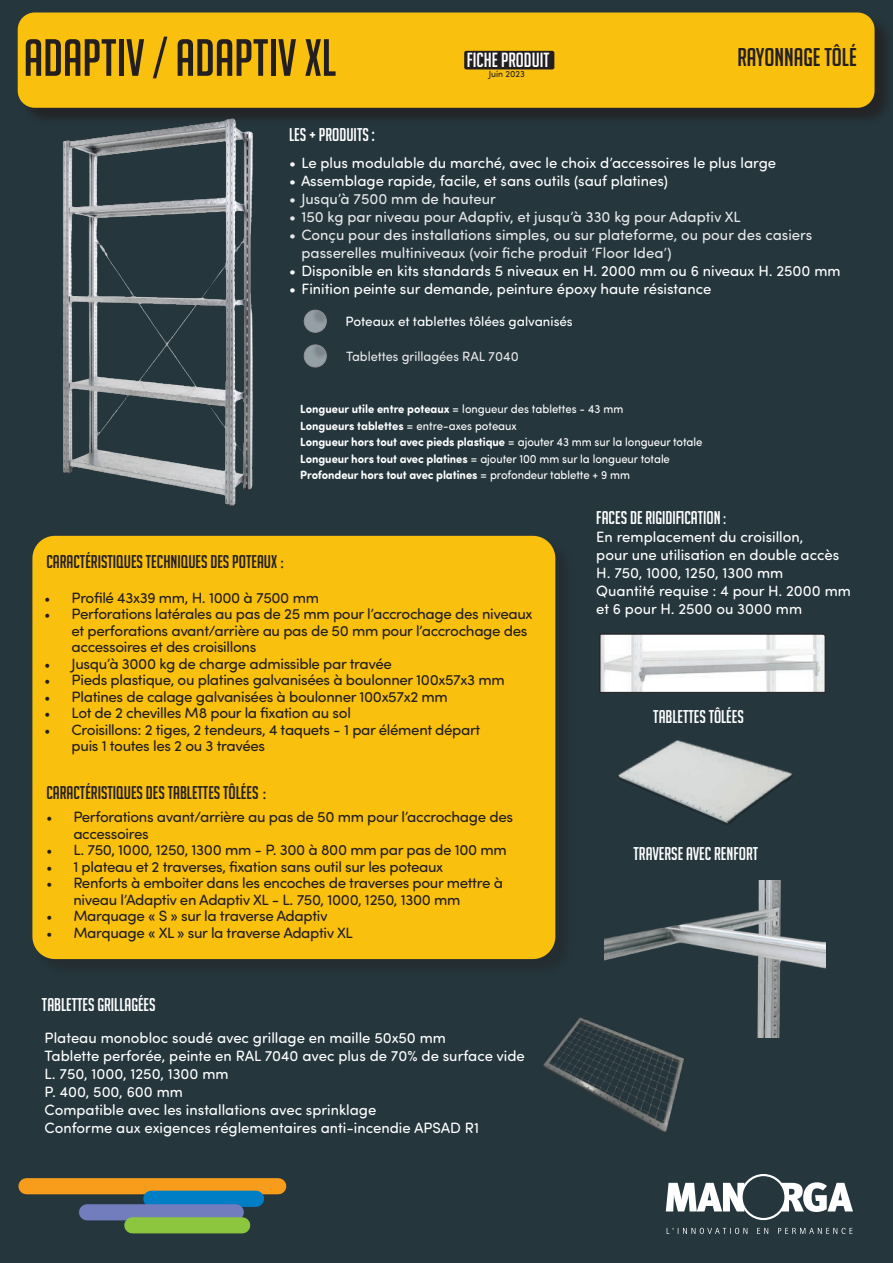
<style>
.page{position:relative;width:893px;height:1263px;background:#25363d}
.page>*{position:absolute;margin:0;border:0;box-sizing:border-box;transform-origin:0 0}
.t1{font:51px "Big Noodle Titling";color:#231f20}
.t2{font:25.05px "Big Noodle Titling";color:#231f20}
.t3{font:19.95px "Big Noodle Titling";color:#fff}
.t4{font:18px "Big Noodle Titling";color:#fff}
.t5{font:18px "Big Noodle Titling";color:#231f20}
.t6{font:15px/16.5px "Sofia Pro Soft";letter-spacing:-.025em;color:#231f20}
.t7{font:15px "Sofia Pro Soft";color:#fff}
.t8{font:15px/18px "Sofia Pro Soft";color:#e6e7e9}
.t9{font:13.5px "Sofia Pro Soft";color:#fff}
.t10{font:13.5px "Sofia Pro Soft";color:#e6e7e9;scale:.95 1}
.Caractéristiques{font:700 12px "Sofia Pro Soft";letter-spacing:-.005em;color:#fff;scale:.95 1}
.Caractéristiques-2{font:12px "Sofia Pro Soft";letter-spacing:-.005em;color:#fff;scale:.95 1}
.t11{font:9px "Sofia Pro Soft";color:#231f20}
.s1{font-weight:700}
.s2{font-weight:400}
.s3{font-size:15px}
.s4{font-family:"Minion Pro"}
</style>
<div class="page">
<div style="left:35px;top:538px;width:539px;height:440px;background:#243136"></div>
<div style="left:44px;top:547px;width:500px;height:401px;background:#f9c00e;border-radius:11px"></div>
<div style="left:32px;top:536px;width:523px;height:423px;border:22px solid #f9c00e;border-radius:11px"></div>
<svg style="left:304px;top:345px;width:22px;height:22px"></svg>
<div style="left:304px;top:344px;width:23px;height:23px;border:1px solid #939598;border-radius:50%"></div>
<svg style="left:304px;top:310px;width:22px;height:22px"></svg>
<div style="left:304px;top:310px;width:23px;height:23px;border:1px solid #939598;border-radius:50%"></div>
<svg style="left:600px;top:634px;width:225px;height:59px"></svg>
<img style="left:529px;top:997px;width:170px;height:153px">
<img style="left:596px;top:702px;width:224px;height:168px">
<img style="left:605px;top:880px;width:220px;height:158px">
<img style="left:11px;top:103px;width:292px;height:436px">
<div style="left:20px;top:15px;width:873px;height:112px;background:#242b30"></div>
<div style="left:18px;top:13px;width:856px;height:95px;background:#f9c00e;border-radius:17px"></div>
<svg style="left:667px;top:1228px;width:185px;height:6px"></svg>
<svg style="left:666px;top:1183px;width:78px;height:28px"></svg>
<svg style="left:782px;top:1182px;width:71px;height:30px"></svg>
<div style="left:740px;top:1174px;width:46px;height:46px;border:2px solid #fff;border-radius:50%"></div>
<div style="left:741px;top:1175px;width:45px;height:44px;border:1px solid #fff;border-radius:50%"></div>
<div style="left:27px;top:1178px;width:251px;height:16px;background:#f89c1c"></div>
<div style="left:151px;top:1191px;width:105px;height:16px;background:#007ec5"></div>
<div style="left:87px;top:1204px;width:149px;height:16px;background:#717dbd"></div>
<div style="left:132px;top:1217px;width:110px;height:16px;background:#8bc63e"></div>
<div style="left:466px;top:53px;width:86px;height:14px;background:#231f20"></div>
<div style="left:464px;top:51px;width:90px;height:18px;border:4px solid #231f20"></div>
<p class="t1" style="left:24px;top:30px;width:314px">ADAPTIV / ADAPTIV XL</p>
<p class="t3" style="left:467px;top:49px;width:84px">FICHE PRODUIT</p>
<p class="t2" style="left:737px;top:43px;width:121px">RAYONNAGE TÔLÉ</p>
<p class="t11" style="left:489px;top:68px;width:38px">Juin 2023</p>
<p class="t4" style="left:289px;top:125px;width:87px">LES + PRODUITS :</p>
<p class="t7" style="left:289px;top:152px;width:489px">• Le plus modulable du marché, avec le choix d’accessoires le plus large</p>
<p class="t7" style="left:289px;top:170px;width:380px">• Assemblage rapide, facile, et sans outils (sauf platines)</p>
<p class="t8" style="left:289px;top:189px;width:208px">• Jusqu’à 7500 mm de hauteur</p>
<p class="t8" style="left:289px;top:207px;width:453px">• 150 kg par niveau pour Adaptiv, et jusqu’à 330 kg pour Adaptiv XL</p>
<p class="t8" style="left:301px;top:225px;width:512px;text-indent:-12px">• Conçu pour des installations simples, ou sur plateforme, ou pour des casiers passerelles multiniveaux (voir fiche produit ‘Floor Idea’)</p>
<p class="t7" style="left:289px;top:260px;width:553px">• Disponible en kits standards 5 niveaux en H. 2000 mm ou 6 niveaux H. 2500 mm</p>
<p class="t7" style="left:289px;top:278px;width:424px">• Finition peinte sur demande, peinture époxy haute résistance</p>
<p class="t9" style="left:346px;top:312px;width:229px">Poteaux et tablettes tôlées galvanisés</p>
<p class="t10" style="left:346px;top:347px;width:183px">Tablettes grillagées RAL 7040</p>
<p class="Caractéristiques-2" style="left:300px;top:401px;width:342px"><span class="s1">Longueur utile entre poteaux</span> = longueur des tablettes - 43 mm</p>
<p class="Caractéristiques" style="left:300px;top:417px;width:229px">Longueurs tablettes <span class="s2">= entre-axes poteaux</span></p>
<p class="Caractéristiques" style="left:300px;top:433px;width:425px">Longueur hors tout avec pieds plastique <span class="s2">= ajouter 43 mm sur la longueur totale</span></p>
<p class="Caractéristiques-2" style="left:300px;top:450px;width:391px"><span class="s1">Longueur hors tout avec platines</span> = ajouter 100 mm sur la longueur totale</p>
<p class="Caractéristiques" style="left:300px;top:466px;width:349px">Profondeur hors tout avec platines <span class="s2">= profondeur tablette + 9 mm</span></p>
<p class="t4" style="left:596px;top:508px;width:131px">FACES DE RIGIDIFICATION <span class="s3">:</span></p>
<p class="t7" style="left:596px;top:527px;width:209px">En remplacement du croisillon,</p>
<p class="t7" style="left:596px;top:545px;width:244px">pour une utilisation en double accès</p>
<p class="t7" style="left:596px;top:563px;width:189px">H. 750, 1000, 1250, 1300 mm</p>
<p class="t7" style="left:596px;top:581px;width:256px">Quantité requise : 4 pour H. 2000 mm</p>
<p class="t7" style="left:596px;top:599px;width:207px">et 6 pour H. 2500 ou 3000 mm</p>
<p class="t5" style="left:46px;top:552px;width:239px">CARACTÉRISTIQUES TECHNIQUES DES POTEAUX <span class="s4">:</span></p>
<p class="t6" style="left:45px;top:589px;width:276px"><span class="s4">•</span> Profilé 43x39 mm, H. 1000 à 7500 mm</p>
<p class="t6" style="left:72px;top:605px;width:462px;text-indent:-27px"><span class="s4">•</span> Perforations latérales au pas de 25 mm pour l’accrochage des niveaux et perforations avant/arrière au pas de 50 mm pour l’accrochage des accessoires et des croisillons</p>
<p class="t6" style="left:45px;top:655px;width:349px"><span class="s4">•</span> Jusqu’à 3000 kg de charge admissible par travée</p>
<p class="t6" style="left:45px;top:671px;width:462px"><span class="s4">•</span> Pieds plastique, ou platines galvanisées à boulonner 100x57x3 mm</p>
<p class="t6" style="left:45px;top:688px;width:405px"><span class="s4">•</span> Platines de calage galvanisées à boulonner 100x57x2 mm</p>
<p class="t6" style="left:45px;top:704px;width:308px"><span class="s4">•</span> Lot de 2 chevilles M8 pour la fixation au sol</p>
<p class="t6" style="left:72px;top:721px;width:410px;text-indent:-27px"><span class="s4">•</span> Croisillons: 2 tiges, 2 tendeurs, 4 taquets - 1 par élément départ puis 1 toutes les 2 ou 3 travées</p>
<p class="t4" style="left:653px;top:707px;width:92px">TABLETTES TÔLÉES</p>
<p class="t5" style="left:46px;top:783px;width:222px">CARACTÉRISTIQUES DES TABLETTES TÔLÉES <span class="s4">:</span></p>
<p class="t6" style="left:73px;top:808px;width:441px;text-indent:-27px"><span class="s4">•</span> Perforations avant/arrière au pas de 50 mm pour l’accrochage des accessoires</p>
<p class="t6" style="left:46px;top:841px;width:462px"><span class="s4">•</span> L. 750, 1000, 1250, 1300 mm - P. 300 à 800 mm par pas de 100 mm</p>
<p class="t6" style="left:46px;top:858px;width:398px"><span class="s4">•</span> 1 plateau et 2 traverses, fixation sans outil sur les poteaux</p>
<p class="t6" style="left:73px;top:874px;width:431px;text-indent:-27px"><span class="s4">•</span> Renforts à emboiter dans les encoches de traverses pour mettre à niveau l’Adaptiv en Adaptiv XL - L. 750, 1000, 1250, 1300 mm</p>
<p class="t6" style="left:46px;top:907px;width:283px"><span class="s4">•</span> Marquage « S » sur la traverse Adaptiv</p>
<p class="t6" style="left:46px;top:924px;width:308px"><span class="s4">•</span> Marquage « XL » sur la traverse Adaptiv XL</p>
<p class="t4" style="left:42px;top:995px;width:115px">TABLETTES GRILLAGÉES</p>
<p class="t7" style="left:45px;top:1027px;width:403px">Plateau monobloc soudé avec grillage en maille 50x50 mm</p>
<p class="t7" style="left:45px;top:1045px;width:482px">Tablette perforée, peinte en RAL 7040 avec plus de 70% de surface vide</p>
<p class="t7" style="left:45px;top:1063px;width:185px">L. 750, 1000, 1250, 1300 mm</p>
<p class="t7" style="left:45px;top:1081px;width:140px">P. 400, 500, 600 mm</p>
<p class="t7" style="left:45px;top:1099px;width:333px">Compatible avec les installations avec sprinklage</p>
<p class="t7" style="left:45px;top:1117px;width:436px">Conforme aux exigences réglementaires anti-incendie APSAD R1</p>
<p class="t4" style="left:634px;top:843px;width:126px">TRAVERSE AVEC RENFORT</p>
</div>
